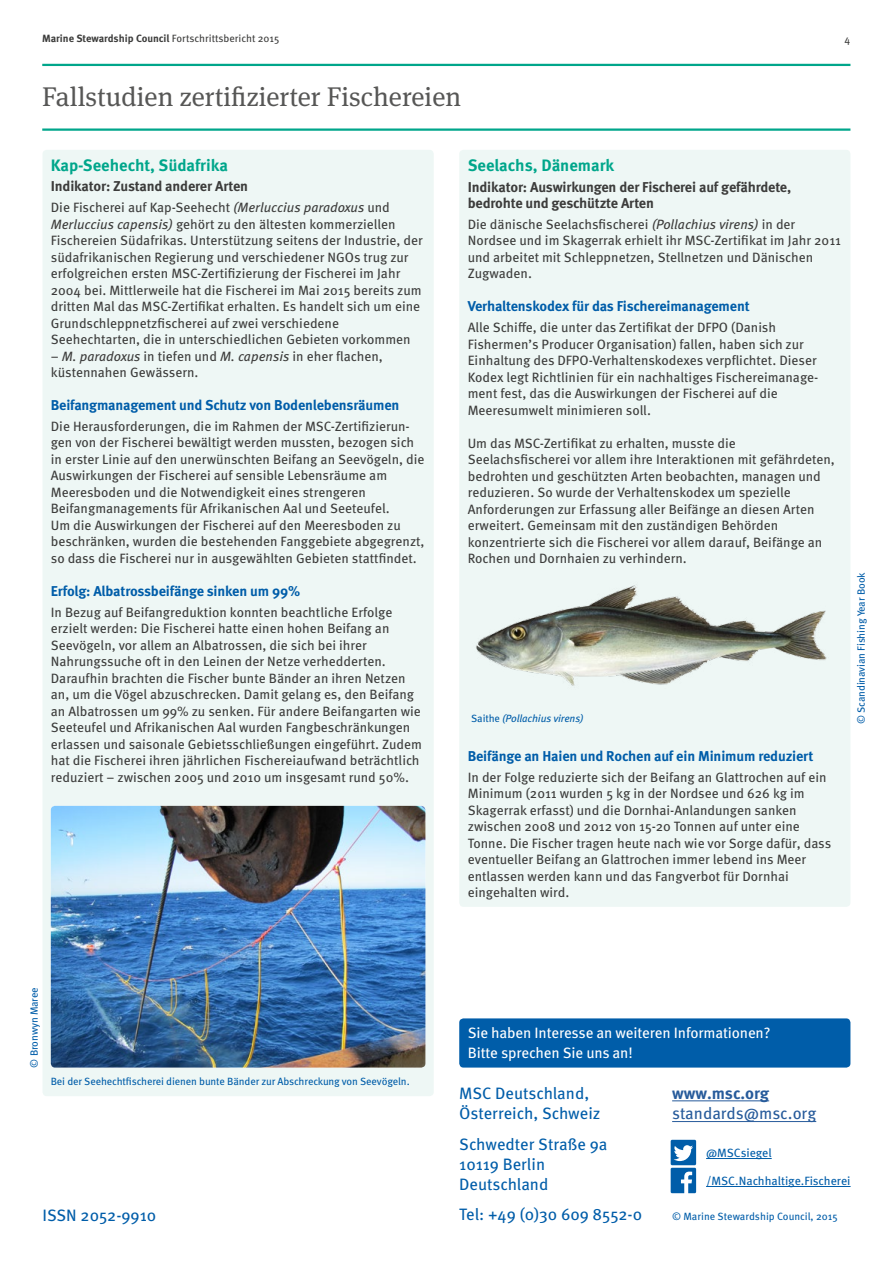
<style>
.page{position:relative;width:893px;height:1263px;background:#fff}
.page>*{position:absolute;margin:0;border:0;box-sizing:border-box;transform-origin:0 0}
.t1{font:27px "Meta Serif Pro";color:#575756}
.t2{font:16.5px/20.1px "Meta Pro";color:#005da9}
.t3{font:700 16.5px "Meta Pro";color:#00a68b}
.t4{font:16.5px "Meta Pro";letter-spacing:-.005em;color:#275b9b}
.t5{font:700 16.5px "Meta Pro";color:#275b9b}
.t6{font:15px/19.5px "Meta Pro";letter-spacing:-.01em;color:#fff}
.t7{font:700 14.25px "Meta Pro";letter-spacing:-.01em;color:#005da9}
.t8{font:700 14.25px/16.5px "Meta Pro";letter-spacing:-.01em;color:#3c3c3b}
.t9{font:13.5px/16.5px "Meta Pro";color:#3c3c3b}
.t10{font:12px "Meta Pro";color:#005da9}
.t11{font:10.5px "Meta Pro";letter-spacing:-.01em;color:#005da9}
.t12{font:700 10.5px "Meta Pro";color:#3c3c3b}
.t13{font:italic 10.5px "Meta Pro";letter-spacing:-.01em;color:#005da9}
.t14{font:10.5px "Meta Pro";color:#3c3c3b}
.s1{font-weight:400}
.s2{font-style:italic}
.s3{font-style:normal}
</style>
<div class="page">
<div style="left:459px;top:150px;width:391px;height:757px;background:#eef7f5;border-radius:4px"></div>
<div style="left:43px;top:150px;width:391px;height:946px;background:#eef7f5;border-radius:4px"></div>
<div style="left:459px;top:1018px;width:391px;height:49px;background:#005da9;border-radius:4px"></div>
<hr style="left:42px;top:64px;width:808px;height:2px;background:#00a68b">
<hr style="left:42px;top:128px;width:808px;height:3px;background:#00a68b">
<hr style="left:672px;top:1121px;width:144px;height:1px;background:#275b9b">
<hr style="left:672px;top:1100px;width:97px;height:1px;background:#275b9b">
<hr style="left:706px;top:1158px;width:66px;height:1px;background:#005da9">
<svg style="left:671px;top:1140px;width:25px;height:53px"></svg>
<hr style="left:706px;top:1186px;width:145px;height:1px;background:#005da9">
<img style="left:51px;top:806px;width:374px;height:261px">
<img style="left:476px;top:585px;width:351px;height:101px">
<p class="t12" style="left:42px;top:32px;width:239px">Marine Stewardship Council <span class="s1">Fortschrittsbericht 2015</span></p>
<p class="t14" style="left:844px;top:33px;width:7px">4</p>
<h1 class="t1" style="left:42px;top:77px;width:420px">Fallstudien zertifizierter Fischereien</h1>
<p class="t3" style="left:51px;top:154px;width:179px">Kap-Seehecht, Südafrika</p>
<p class="t8" style="left:51px;top:179px;width:199px">Indikator: Zustand anderer Arten</p>
<p class="t9" style="left:51px;top:200px;width:374px">Die Fischerei auf Kap-Seehecht <span class="s2">(Merluccius paradoxus</span> und <span class="s2">Merluccius capensis)</span> gehört zu den ältesten kommerziellen Fischereien Südafrikas. Unterstützung seitens der Industrie, der südafrikanischen Regierung und verschiedener NGOs trug zur erfolgreichen ersten MSC-Zertifizierung der Fischerei im Jahr 2004 bei. Mittlerweile hat die Fischerei im Mai 2015 bereits zum dritten Mal das MSC-Zertifikat erhalten. Es handelt sich um eine Grundschleppnetzfischerei auf zwei verschiedene Seehechtarten, die in unterschiedlichen Gebieten vorkommen</p>
<p class="t9" style="left:51px;top:348px;width:334px">– <span class="s2">M. paradoxus</span> in tiefen und <span class="s2">M. capensis</span> in eher flachen, küstennahen Gewässern.</p>
<p class="t7" style="left:51px;top:396px;width:350px">Beifangmanagement und Schutz von Bodenlebensräumen</p>
<p class="t9" style="left:51px;top:418px;width:375px">Die Herausforderungen, die im Rahmen der MSC-Zertifizierun&shy;gen von der Fischerei bewältigt werden mussten, bezogen sich in erster Linie auf den unerwünschten Beifang an Seevögeln, die Auswirkungen der Fischerei auf sensible Lebensräume am Meeresboden und die Notwendigkeit eines strengeren Beifangmanagements für Afrikanischen Aal und Seeteufel.<br>Um die Auswirkungen der Fischerei auf den Meeresboden zu beschränken, wurden die bestehenden Fanggebiete abgegrenzt, so dass die Fischerei nur in ausgewählten Gebieten stattfindet.</p>
<p class="t7" style="left:51px;top:582px;width:251px">Erfolg: Albatrossbeifänge sinken um 99%</p>
<p class="t9" style="left:51px;top:604px;width:373px">In Bezug auf Beifangreduktion konnten beachtliche Erfolge erzielt werden: Die Fischerei hatte einen hohen Beifang an Seevögeln, vor allem an Albatrossen, die sich bei ihrer Nahrungssuche oft in den Leinen der Netze verhedderten.<br>Daraufhin brachten die Fischer bunte Bänder an ihren Netzen an, um die Vögel abzuschrecken. Damit gelang es, den Beifang an Albatrossen um 99% zu senken. Für andere Beifangarten wie Seeteufel und Afrikanischen Aal wurden Fangbeschränkungen erlassen und saisonale Gebietsschließungen eingeführt. Zudem hat die Fischerei ihren jährlichen Fischereiaufwand beträchtlich reduziert – zwischen 2005 und 2010 um insgesamt rund 50%.</p>
<p class="t3" style="left:468px;top:155px;width:148px">Seelachs, Dänemark</p>
<p class="t8" style="left:468px;top:179px;width:325px">Indikator: Auswirkungen der Fischerei auf gefährdete, bedrohte und geschützte Arten</p>
<p class="t9" style="left:468px;top:216px;width:375px">Die dänische Seelachsfischerei <span class="s2">(Pollachius virens)</span> in der Nordsee und im Skagerrak erhielt ihr MSC-Zertifikat im Jahr 2011 und arbeitet mit Schleppnetzen, Stellnetzen und Dänischen Zugwaden.</p>
<p class="t7" style="left:468px;top:297px;width:284px">Verhaltenskodex für das Fischereimanagement</p>
<p class="t9" style="left:468px;top:319px;width:352px">Alle Schiffe, die unter das Zertifikat der DFPO (Danish Fishermen’s Producer Organisation) fallen, haben sich zur Einhaltung des DFPO-Verhaltenskodexes verpflichtet. Dieser Kodex legt Richtlinien für ein nachhaltiges Fischereimanage&shy;ment fest, das die Auswirkungen der Fischerei auf die Meeresumwelt minimieren soll.</p>
<p class="t9" style="left:468px;top:435px;width:369px">Um das MSC-Zertifikat zu erhalten, musste die Seelachsfischerei vor allem ihre Interaktionen mit gefährdeten, bedrohten und geschützten Arten beobachten, managen und reduzieren. So wurde der Verhaltenskodex um spezielle Anforderungen zur Erfassung aller Beifänge an diesen Arten erweitert. Gemeinsam mit den zuständigen Behörden konzentrierte sich die Fischerei vor allem darauf, Beifänge an Rochen und Dornhaien zu verhindern.</p>
<p class="t13" style="left:471px;top:711px;width:114px"><span class="s3">Saithe</span> (Pollachius virens)</p>
<p class="t7" style="left:468px;top:747px;width:347px">Beifänge an Haien und Rochen auf ein Minimum reduziert</p>
<p class="t9" style="left:468px;top:769px;width:365px">In der Folge reduzierte sich der Beifang an Glattrochen auf ein Minimum (2011 wurden 5 kg in der Nordsee und 626 kg im Skagerrak erfasst) und die Dornhai-Anlandungen sanken zwischen 2008 und 2012 von 15-20 Tonnen auf unter eine Tonne. Die Fischer tragen heute nach wie vor Sorge dafür, dass eventueller Beifang an Glattrochen immer lebend ins Meer entlassen werden kann und das Fangverbot für Dornhai eingehalten wird.</p>
<p class="t11" style="left:854px;top:724px;width:153px;rotate:-90deg">© Scandinavian Fishing Year Book</p>
<p class="t11" style="left:27px;top:1067px;width:82px;rotate:-90deg">© Bronwyn Maree</p>
<p class="t6" style="left:468px;top:1024px;width:304px">Sie haben Interesse an weiteren Informationen?<br>Bitte sprechen Sie uns an!</p>
<p class="t11" style="left:51px;top:1074px;width:360px">Bei der Seehechtfischerei dienen bunte Bänder zur Abschreckung von Seevögeln.</p>
<p class="t2" style="left:459px;top:1084px;width:143px">MSC Deutschland,<br>Österreich, Schweiz</p>
<p class="t2" style="left:459px;top:1134px;width:150px">Schwedter Straße 9a<br>10119 Berlin<br>Deutschland</p>
<p class="t2" style="left:43px;top:1205px;width:115px">ISSN 2052-9910</p>
<p class="t2" style="left:459px;top:1205px;width:184px">Tel: +49 (0)30 609 8552-0</p>
<p class="t5" style="left:672px;top:1082px;width:99px">www.msc.org</p>
<p class="t4" style="left:672px;top:1103px;width:146px">standards@msc.org</p>
<p class="t10" style="left:706px;top:1145px;width:67px">@MSCsiegel</p>
<p class="t10" style="left:706px;top:1173px;width:146px">/MSC.Nachhaltige.Fischerei</p>
<p class="t11" style="left:672px;top:1209px;width:167px">© Marine Stewardship Council, 2015</p>
</div>
